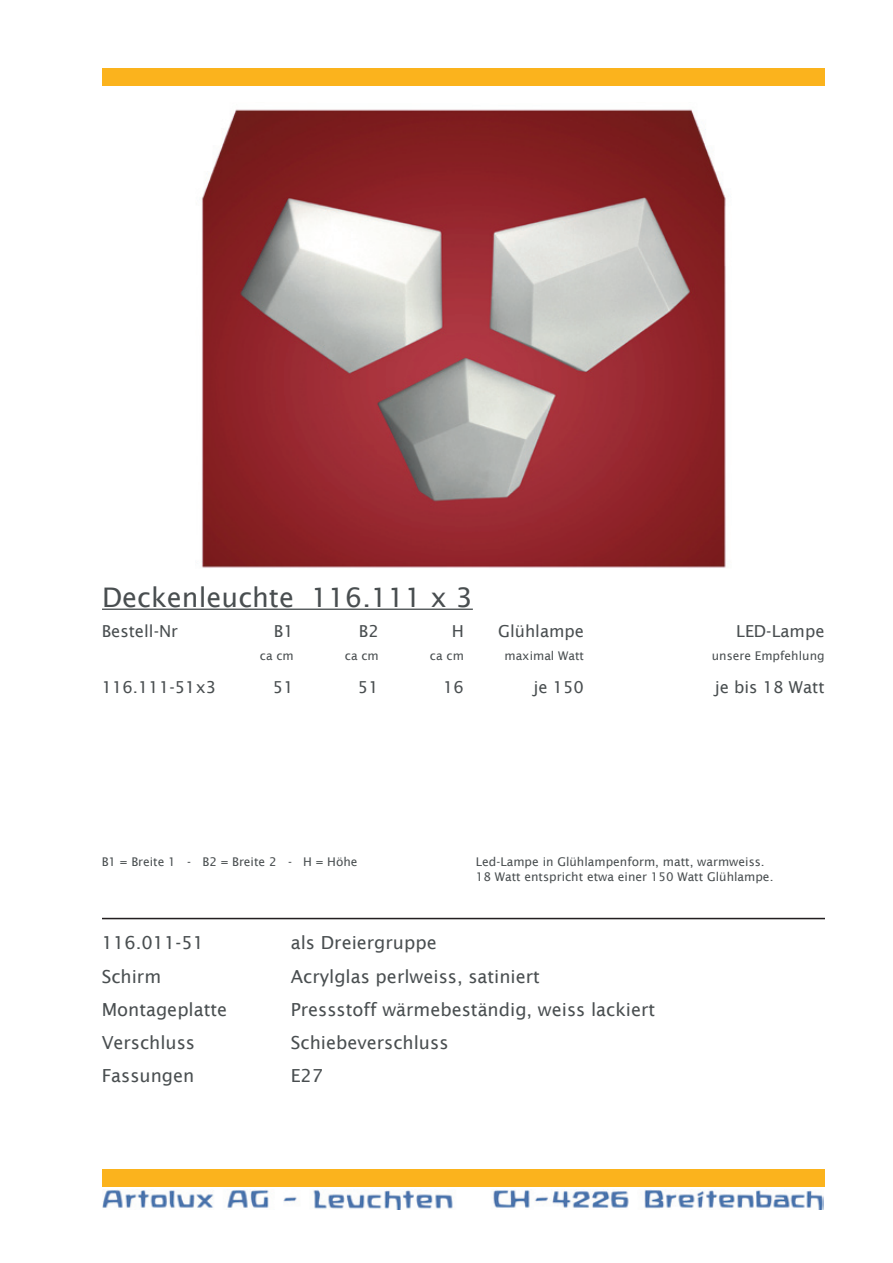
<style>
.page{position:relative;width:893px;height:1263px;background:#fff}
.page>*{position:absolute;margin:0;border:0;box-sizing:border-box;transform-origin:0 0}
.t1{font:27px "Lucida Sans";color:#494e50}
.t2{font:18px "Lucida Sans";color:#494e50}
.t3{font:16.5px "Lucida Sans";color:#494e50}
.t4{font:12px "Lucida Sans";color:#494e50}
</style>
<div class="page">
<img style="left:201px;top:109px;width:525px;height:459px">
<hr style="left:102px;top:609px;width:371px;height:1px;background:#494e50">
<div style="left:102px;top:1169px;width:723px;height:17px;background:#fbb31d"></div>
<div style="left:102px;top:68px;width:723px;height:17px;background:#fbb31d"></div>
<img style="left:102px;top:1189px;width:722px;height:20px">
<hr style="left:102px;top:918px;width:723px;height:1px;background:#231f20">
<p class="t1" style="left:102px;top:581px;width:372px">Deckenleuchte 116.111 x 3</p>
<p class="t3" style="left:102px;top:622px;width:78px">Bestell-Nr</p>
<p class="t3" style="left:274px;top:622px;width:21px">B1</p>
<p class="t3" style="left:359px;top:622px;width:21px">B2</p>
<p class="t3" style="left:452px;top:622px;width:14px">H</p>
<p class="t3" style="left:498px;top:622px;width:88px">Glühlampe</p>
<p class="t3" style="left:736px;top:622px;width:90px">LED-Lampe</p>
<p class="t4" style="left:260px;top:648px;width:35px">ca cm</p>
<p class="t4" style="left:345px;top:648px;width:35px">ca cm</p>
<p class="t4" style="left:430px;top:648px;width:35px">ca cm</p>
<p class="t4" style="left:504px;top:648px;width:81px">maximal Watt</p>
<p class="t4" style="left:712px;top:648px;width:114px">unsere Empfehlung</p>
<p class="t3" style="left:102px;top:677px;width:116px">116.111-51x3</p>
<p class="t3" style="left:273px;top:677px;width:22px">51</p>
<p class="t3" style="left:358px;top:677px;width:22px">51</p>
<p class="t3" style="left:443px;top:677px;width:22px">16</p>
<p class="t3" style="left:533px;top:677px;width:52px">je 150</p>
<p class="t3" style="left:715px;top:677px;width:111px">je bis 18 Watt</p>
<p class="t4" style="left:102px;top:855px;width:257px">B1 = Breite 1 - B2 = Breite 2 - H = Höhe</p>
<p class="t4" style="left:476px;top:855px;width:290px">Led-Lampe in Glühlampenform, matt, warmweiss.</p>
<p class="t4" style="left:476px;top:869px;width:299px">18 Watt entspricht etwa einer 150 Watt Glühlampe.</p>
<p class="t2" style="left:102px;top:933px;width:104px">116.011-51</p>
<p class="t2" style="left:291px;top:933px;width:147px">als Dreiergruppe</p>
<p class="t2" style="left:102px;top:966px;width:61px">Schirm</p>
<p class="t2" style="left:291px;top:966px;width:251px">Acrylglas perlweiss, satiniert</p>
<p class="t2" style="left:102px;top:999px;width:127px">Montageplatte</p>
<p class="t2" style="left:291px;top:999px;width:366px">Pressstoff wärmebeständig, weiss lackiert</p>
<p class="t2" style="left:102px;top:1032px;width:95px">Verschluss</p>
<p class="t2" style="left:291px;top:1032px;width:159px">Schiebeverschluss</p>
<p class="t2" style="left:102px;top:1065px;width:94px">Fassungen</p>
<p class="t2" style="left:291px;top:1065px;width:34px">E27</p>
</div>
